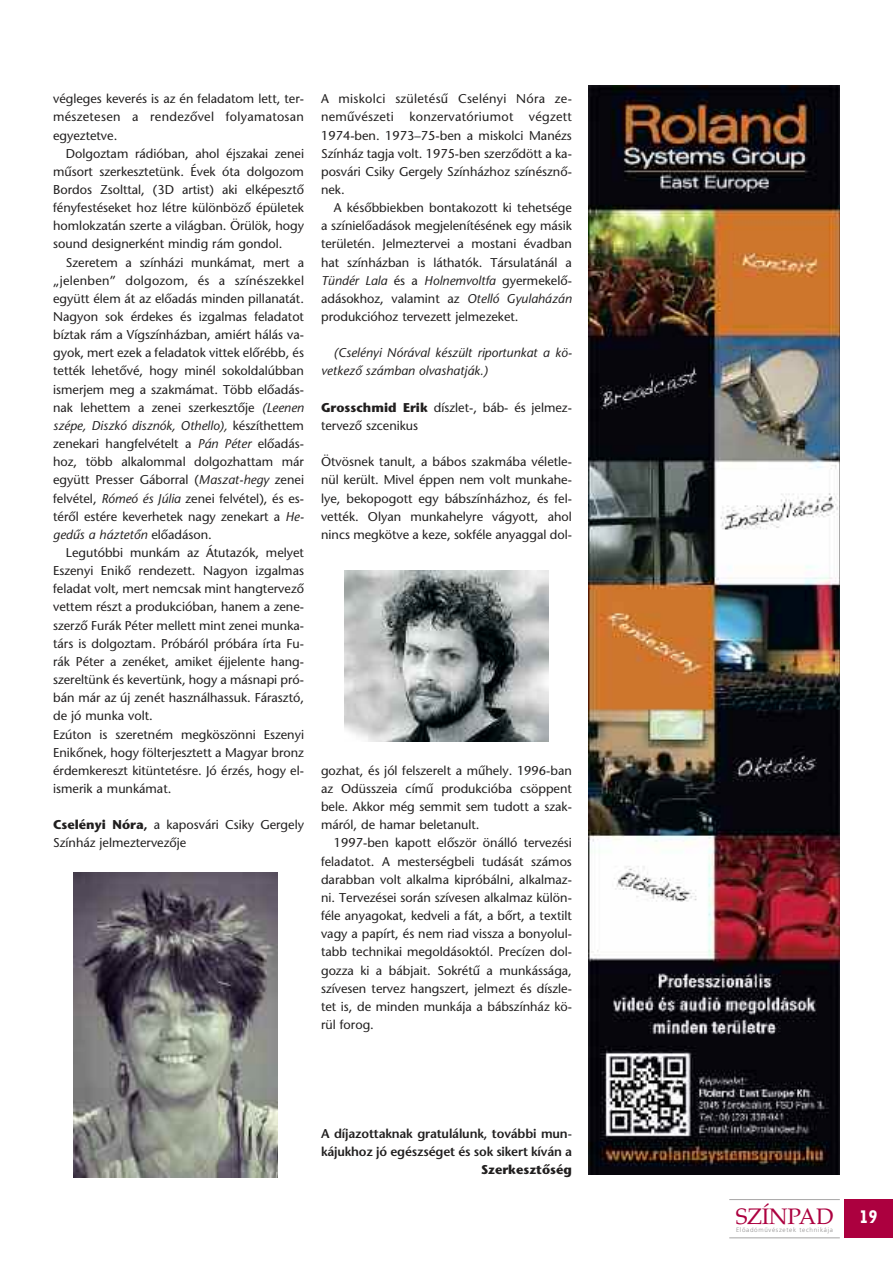
<style>
.page{position:relative;width:893px;height:1263px;background:#fff}
.page>*{position:absolute;margin:0;border:0;box-sizing:border-box;transform-origin:0 0}
.t1{font:22.35px "H Palatino Roman";letter-spacing:-.01em;color:#ac003f}
.t2{font:12.75px/18.1px "Stone Sans";color:#211f1f;text-align:justify}
.t3{font:600 12.75px/18.1px "Stone Sans";letter-spacing:-.01em;color:#211f1f}
.t4{font:italic 12.75px/18.1px "Stone Sans";color:#211f1f}
.t5{font:700 12.75px "Stone Sans";color:#211f1f}
.t6{font:6.3px "Frutiger L";letter-spacing:.105em;color:#908f8f}
.s1{font-style:italic}
.s2{font-weight:700}
.s3{font-family:"Tarzana Narrow H Bold";font-size:21px;color:#fff}
</style>
<div class="page">
<div style="left:844px;top:1199px;width:49px;height:39px;background:#ac003f"></div>
<hr style="left:729px;top:1199px;width:111px;height:1px;background:#a6a5a5">
<hr style="left:729px;top:1237px;width:111px;height:1px;background:#a6a5a5">
<img style="left:589px;top:85px;width:251px;height:1089px">
<img style="left:74px;top:872px;width:204px;height:306px">
<img style="left:345px;top:571px;width:204px;height:170px">
<p class="t2" style="left:53px;top:91px;width:252px">végleges keverés is az én feladatom lett, ter&shy;mészetesen a rendezôvel folyamatosan egyeztetve.</p>
<p class="t2" style="left:53px;top:145px;width:252px;text-indent:13px">Dolgoztam rádióban, ahol éjszakai zenei mûsort szerkesztetünk. Évek óta dolgozom Bordos Zsolttal, (3D artist) aki elképesztô fényfestéseket hoz létre különbözô épületek homlokzatán szerte a világban. Örülök, hogy sound designerként mindig rám gondol.</p>
<p class="t2" style="left:53px;top:254px;width:252px;text-indent:13px">Szeretem a színházi munkámat, mert a „jelenben” dolgozom, és a színészekkel együtt élem át az elôadás minden pillanatát.<br>Nagyon sok érdekes és izgalmas feladatot bíztak rám a Vígszínházban, amiért hálás va&shy;gyok, mert ezek a feladatok vittek elôrébb, és tették lehetôvé, hogy minél sokoldalúbban ismerjem meg a szakmámat. Több elôadás&shy;nak lehettem a zenei szerkesztôje <span class="s1">(Leenen szépe, Diszkó disznók, Othello),</span> készíthettem zenekari hangfelvételt a <span class="s1">Pán Péter</span> elôadás&shy;hoz, több alkalommal dolgozhattam már együtt Presser Gáborral (<span class="s1">Maszat-hegy</span> zenei felvétel, <span class="s1">Rómeó és Júlia</span> zenei felvétel), és es&shy;térôl estére keverhetek nagy zenekart a <span class="s1">He&shy;gedûs a háztetôn</span> elôadáson.</p>
<p class="t2" style="left:53px;top:545px;width:252px;text-align:left;text-indent:13px">Legutóbbi munkám az Átutazók, melyet Eszenyi Enikô rendezett. Nagyon izgalmas feladat volt, mert nemcsak mint hangtervezô vettem részt a produkcióban, hanem a zene&shy;szerzô Furák Péter mellett mint zenei munka&shy;társ is dolgoztam. Próbáról próbára írta Fu&shy;rák Péter a zenéket, amiket éjjelente hang&shy;szereltünk és kevertünk, hogy a másnapi pró&shy;bán már az új zenét használhassuk. Fárasztó, de jó munka volt.<br>Ezúton is szeretném megköszönni Eszenyi Enikônek, hogy fölterjesztett a Magyar bronz érdemkereszt kitüntetésre. Jó érzés, hogy el&shy;ismerik a munkámat.</p>
<p class="t2" style="left:53px;top:817px;width:252px"><span class="s2">Cselényi Nóra,</span> a kaposvári Csiky Gergely<br>Színház jelmeztervezôje</p>
<p class="t2" style="left:321px;top:91px;width:252px">A miskolci születésû Cselényi Nóra ze&shy;nemûvészeti konzervatóriumot végzett 1974-ben. 1973–75-ben a miskolci Manézs Színház tagja volt. 1975-ben szerzôdött a ka&shy;posvári Csiky Gergely Színházhoz színésznô&shy;nek.</p>
<p class="t2" style="left:321px;top:200px;width:252px;text-indent:13px">A késôbbiekben bontakozott ki tehetsége a színielôadások megjelenítésének egy másik területén. Jelmeztervei a mostani évadban hat színházban is láthatók. Társulatánál a <span class="s1">Tündér Lala</span> és a <span class="s1">Holnemvoltfa</span> gyermekelô&shy;adásokhoz, valamint az <span class="s1">Otelló Gyulaházán </span>produkcióhoz tervezett jelmezeket.</p>
<p class="t4" style="left:321px;top:345px;width:252px;text-indent:13px">(Cselényi Nórával készült riportunkat a kö&shy;vetkezô számban olvashatják.)</p>
<p class="t2" style="left:321px;top:400px;width:252px"><span class="s2">Grosschmid Erik</span> díszlet-, báb- és jelmez&shy;tervezô szcenikus</p>
<p class="t2" style="left:321px;top:454px;width:252px">Ötvösnek tanult, a bábos szakmába véletle&shy;nül került. Mivel éppen nem volt munkahe&shy;lye, bekopogott egy bábszínházhoz, és fel&shy;vették. Olyan munkahelyre vágyott, ahol nincs megkötve a keze, sokféle anyaggal dol-</p>
<p class="t2" style="left:321px;top:763px;width:252px">gozhat, és jól felszerelt a mûhely. 1996-ban az Odüsszeia címû produkcióba csöppent bele. Akkor még semmit sem tudott a szak&shy;máról, de hamar beletanult.</p>
<p class="t2" style="left:321px;top:835px;width:252px;text-indent:13px">1997-ben kapott elôször önálló tervezési feladatot. A mesterségbeli tudását számos darabban volt alkalma kipróbálni, alkalmaz&shy;ni. Tervezései során szívesen alkalmaz külön&shy;féle anyagokat, kedveli a fát, a bôrt, a textilt vagy a papírt, és nem riad vissza a bonyolul&shy;tabb technikai megoldásoktól. Precízen dol&shy;gozza ki a bábjait. Sokrétû a munkássága, szívesen tervez hangszert, jelmezt és díszle&shy;tet is, de minden munkája a bábszínház kö&shy;rül forog.</p>
<p class="t3" style="left:321px;top:1126px;width:252px">A díjazottaknak gratulálunk, további mun&shy;kájukhoz jó egészséget és sok sikert kíván a</p>
<p class="t5" style="left:481px;top:1165px;width:92px">Szerkesztôség</p>
<h1 class="t1" style="left:736px;top:1203px;width:144px">SZÍNPAD <span class="s3">19</span></h1>
<p class="t6" style="left:736px;top:1226px;width:98px">Elôadómûvészetek technikája</p>
</div>
